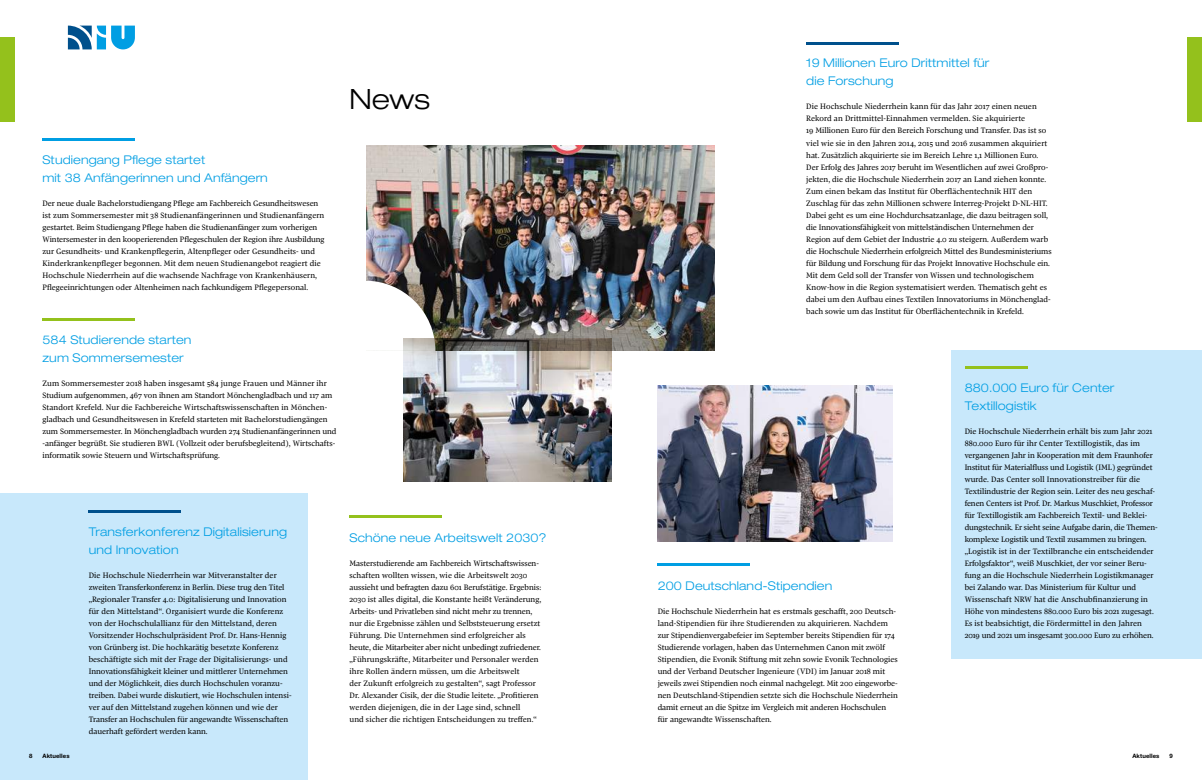
<style>
.page{position:relative;width:1202px;height:780px;background:#fff}
.page>*{position:absolute;margin:0;border:0;box-sizing:border-box;transform-origin:0 0}
.t1{font:300 expanded 28px "Helvetica Neue LT Std";color:#000}
.t2{font:300 expanded 12px/18px "Helvetica Neue LT Std";letter-spacing:.01em;color:#009ee3}
.t3{font:8px/12px "Pratt Nova Text";color:#000}
.t4{font:700 6px "Helvetica Neue CE";letter-spacing:.01em;color:#000}
</style>
<div class="page">
<div style="left:951px;top:349px;width:251px;height:309px;background:#c8e8fb"></div>
<hr style="left:806px;top:42px;width:93px;height:3px;background:#00508c">
<hr style="left:965px;top:366px;width:62px;height:3px;background:#94c11c">
<hr style="left:43px;top:138px;width:92px;height:3px;background:#009ee3">
<div style="left:0;top:493px;width:308px;height:287px;background:#c8e8fb"></div>
<hr style="left:350px;top:515px;width:92px;height:2px;background:#94c11c">
<hr style="left:658px;top:563px;width:92px;height:2px;background:#009ee3">
<hr style="left:89px;top:510px;width:92px;height:3px;background:#00508c">
<hr style="left:43px;top:318px;width:92px;height:3px;background:#94c11c">
<img style="left:366px;top:145px;width:348px;height:206px">
<svg style="left:366px;top:280px;width:69px;height:71px"></svg>
<img style="left:403px;top:338px;width:208px;height:143px">
<img style="left:658px;top:385px;width:234px;height:156px">
<div style="left:1188px;top:37px;width:14px;height:84px;background:#94c11c"></div>
<svg style="left:68px;top:26px;width:67px;height:23px"></svg>
<div style="left:0;top:37px;width:14px;height:84px;background:#94c11c"></div>
<h1 class="t1" style="left:350px;top:83px;width:82px">News</h1>
<h2 class="t2" style="left:43px;top:150px;width:227px">Studiengang Pflege startet<br>mit 38 Anfängerinnen und Anfängern</h2>
<p class="t3" style="left:43px;top:197px;width:284px">Der neue duale Bachelorstudiengang Pflege am Fachbereich Gesundheitswesen ist zum Sommersemester mit 38 Studienanfängerinnen und Studienanfängern gestartet. Beim Studiengang Pflege haben die Studienanfänger zum vorherigen Wintersemester in den kooperierenden Pflegeschulen der Region ihre Ausbildung zur Gesundheits- und Krankenpflegerin, Altenpfleger oder Gesundheits- und Kinderkrankenpfleger begonnen. Mit dem neuen Studienangebot reagiert die Hochschule Niederrhein auf die wachsende Nachfrage von Krankenhäusern, Pflegeeinrichtungen oder Altenheimen nach fachkundigem Pflegepersonal.</p>
<h2 class="t2" style="left:43px;top:330px;width:150px">584 Studierende starten zum Sommersemester</h2>
<p class="t3" style="left:43px;top:377px;width:295px">Zum Sommersemester 2018 haben insgesamt 584 junge Frauen und Männer ihr Studium aufgenommen, 467 von ihnen am Standort Mönchengladbach und 117 am Standort Krefeld. Nur die Fachbereiche Wirtschaftswissenschaften in Mönchen&shy;gladbach und Gesundheitswesen in Krefeld starteten mit Bachelorstudiengängen zum Sommersemester. In Mönchengladbach wurden 274 Studienanfängerinnen und -anfänger begrüßt. Sie studieren BWL (Vollzeit oder berufsbegleitend), Wirtschafts&shy;informatik sowie Steuern und Wirtschaftsprüfung.</p>
<h2 class="t2" style="left:89px;top:522px;width:200px">Transferkonferenz Digitalisierung und Innovation</h2>
<p class="t3" style="left:89px;top:569px;width:204px">Die Hochschule Niederrhein war Mitveranstalter der zweiten Transferkonferenz in Berlin. Diese trug den Titel „Regionaler Transfer 4.0: Digitalisierung und Innovation für den Mittelstand“. Organisiert wurde die Konferenz von der Hochschulallianz für den Mittelstand, deren Vorsitzender Hochschulpräsident Prof. Dr. Hans-Hennig von Grünberg ist. Die hochkarätig besetzte Konferenz beschäftigte sich mit der Frage der Digitalisierungs- und Innovationsfähigkeit kleiner und mittlerer Unternehmen und der Möglichkeit, dies durch Hochschulen voranzu&shy;treiben. Dabei wurde diskutiert, wie Hochschulen intensi&shy;ver auf den Mittelstand zugehen können und wie der Transfer an Hochschulen für angewandte Wissenschaften dauerhaft gefördert werden kann.</p>
<h2 class="t2" style="left:350px;top:528px;width:199px">Schöne neue Arbeitswelt 2030?</h2>
<p class="t3" style="left:350px;top:557px;width:194px">Masterstudierende am Fachbereich Wirtschaftswissen&shy;schaften wollten wissen, wie die Arbeitswelt 2030 aussieht und befragten dazu 601 Berufstätige. Ergebnis:<br>2030 ist alles digital, die Konstante heißt Veränderung, Arbeits- und Privatleben sind nicht mehr zu trennen, nur die Ergebnisse zählen und Selbststeuerung ersetzt Führung. Die Unternehmen sind erfolgreicher als heute, die Mitarbeiter aber nicht unbedingt zufriedener. „Führungskräfte, Mitarbeiter und Personaler werden ihre Rollen ändern müssen, um die Arbeitswelt<br>der Zukunft erfolgreich zu gestalten“, sagt Professor Dr. Alexander Cisik, der die Studie leitete. „Profitieren werden diejenigen, die in der Lage sind, schnell<br>und sicher die richtigen Entscheidungen zu treffen.“</p>
<h2 class="t2" style="left:806px;top:54px;width:185px">19 Millionen Euro Drittmittel für die Forschung</h2>
<p class="t3" style="left:806px;top:101px;width:247px">Die Hochschule Niederrhein kann für das Jahr 2017 einen neuen Rekord an Drittmittel-Einnahmen vermelden. Sie akquirierte<br>19 Millionen Euro für den Bereich Forschung und Transfer. Das ist so viel wie sie in den Jahren 2014, 2015 und 2016 zusammen akquiriert hat. Zusätzlich akquirierte sie im Bereich Lehre 1,1 Millionen Euro.<br>Der Erfolg des Jahres 2017 beruht im Wesentlichen auf zwei Großpro&shy;jekten, die die Hochschule Niederrhein 2017 an Land ziehen konnte.<br>Zum einen bekam das Institut für Oberflächentechnik HIT den Zuschlag für das zehn Millionen schwere Interreg-Projekt D-NL-HIT.<br>Dabei geht es um eine Hochdurchsatzanlage, die dazu beitragen soll, die Innovationsfähigkeit von mittelständischen Unternehmen der Region auf dem Gebiet der Industrie 4.0 zu steigern. Außerdem warb die Hochschule Niederrhein erfolgreich Mittel des Bundesministeriums für Bildung und Forschung für das Projekt Innovative Hochschule ein.<br>Mit dem Geld soll der Transfer von Wissen und technologischem Know-how in die Region systematisiert werden. Thematisch geht es dabei um den Aufbau eines Textilen Innovatoriums in Mönchenglad&shy;bach sowie um das Institut für Oberflächentechnik in Krefeld.</p>
<h2 class="t2" style="left:658px;top:576px;width:176px">200 Deutschland-Stipendien</h2>
<p class="t3" style="left:658px;top:605px;width:242px">Die Hochschule Niederrhein hat es erstmals geschafft, 200 Deutsch&shy;land-Stipendien für ihre Studierenden zu akquirieren. Nachdem zur Stipendienvergabefeier im September bereits Stipendien für 174<br>Studierende vorlagen, haben das Unternehmen Canon mit zwölf Stipendien, die Evonik Stiftung mit zehn sowie Evonik Technologies und der Verband Deutscher Ingenieure (VDI) im Januar 2018 mit jeweils zwei Stipendien noch einmal nachgelegt. Mit 200 eingeworbe&shy;nen Deutschland-Stipendien setzte sich die Hochschule Niederrhein damit erneut an die Spitze im Vergleich mit anderen Hochschulen für angewandte Wissenschaften.</p>
<h2 class="t2" style="left:965px;top:378px;width:151px">880.000 Euro für Center<br>Textillogistik</h2>
<p class="t3" style="left:965px;top:425px;width:195px">Die Hochschule Niederrhein erhält bis zum Jahr 2021<br>880.000 Euro für ihr Center Textillogistik, das im vergangenen Jahr in Kooperation mit dem Fraunhofer Institut für Materialfluss und Logistik (IML) gegründet wurde. Das Center soll Innovationstreiber für die Textilindustrie der Region sein. Leiter des neu geschaf&shy;fenen Centers ist Prof. Dr. Markus Muschkiet, Professor für Textillogistik am Fachbereich Textil- und Beklei&shy;dungstechnik. Er sieht seine Aufgabe darin, die Themen&shy;komplexe Logistik und Textil zusammen zu bringen. „Logistik ist in der Textilbranche ein entscheidender Erfolgsfaktor“, weiß Muschkiet, der vor seiner Beru&shy;fung an die Hochschule Niederrhein Logistikmanager bei Zalando war. Das Ministerium für Kultur und Wissenschaft NRW hat die Anschubfinanzierung in Höhe von mindestens 880.000 Euro bis 2021 zugesagt.<br>Es ist beabsichtigt, die Fördermittel in den Jahren 2019 und 2021 um insgesamt 300.000 Euro zu erhöhen.</p>
<p class="t4" style="left:29px;top:752px;width:5px">8</p>
<p class="t4" style="left:43px;top:752px;width:29px">Aktuelles</p>
<p class="t4" style="left:1132px;top:752px;width:29px">Aktuelles</p>
<p class="t4" style="left:1169px;top:752px;width:5px">9</p>
</div>
